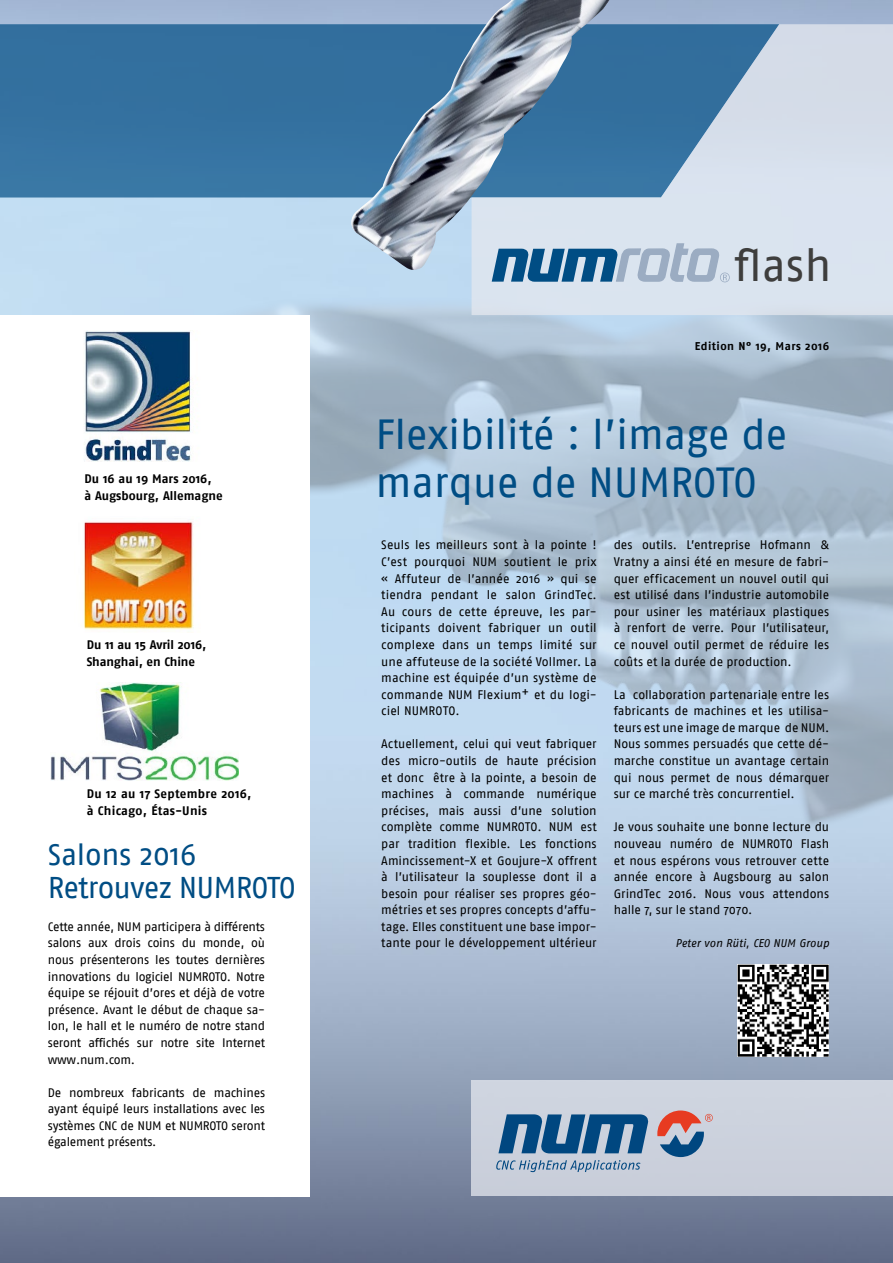
<style>
.page{position:relative;width:893px;height:1263px;background:#fff}
.page>*{position:absolute;margin:0;border:0;box-sizing:border-box;transform-origin:0 0}
.t1{font:45px "Fago No";color:#3e3e3d}
.t2{font:42px/48px "Fago No";letter-spacing:-.01em;color:#004d84}
.t3{font:30px/33.2px "Fago No";letter-spacing:-.03em;color:#004d84}
.t4{font:12.3px/16.6px "Fago No";letter-spacing:-.005em;color:#000;text-align:justify}
.t5{font:700 12.3px/16.6px "Fago No";color:#000}
.t6{font:700 12.3px/16.6px "Fago No";letter-spacing:.02em;color:#000}
.t7{font:italic 11.25px "Fago No";color:#000}
.t8{font:700 11.25px "Fago No";letter-spacing:.04em;color:#000}
</style>
<div class="page">
<img style="left:0;top:0;width:893px;height:1263px">
<div style="left:1px;top:24px;width:350px;height:174px;background:#3470a0"></div>
<img style="left:737px;top:965px;width:92px;height:91px">
<img style="left:0;top:24px;width:1px;height:291px">
<div style="left:472px;top:1080px;width:421px;height:115px;background:#ccd1dd"></div>
<svg style="left:498px;top:1114px;width:150px;height:39px"></svg>
<svg style="left:496px;top:1160px;width:144px;height:12px"></svg>
<svg style="left:657px;top:1110px;width:56px;height:47px"></svg>
<img style="left:70px;top:282px;width:823px;height:568px">
<div style="left:0;top:315px;width:310px;height:881px;background:#fff"></div>
<img style="left:51px;top:682px;width:188px;height:99px">
<img style="left:84px;top:331px;width:108px;height:130px">
<img style="left:83px;top:521px;width:111px;height:109px">
<svg style="left:472px;top:24px;width:421px;height:291px;background:#b1c6da"></svg>
<img style="left:351px;top:0;width:259px;height:270px">
<svg style="left:492px;top:243px;width:238px;height:40px;background:#89a9c4"></svg>
<p class="t5" style="left:84px;top:470px;width:140px">Du 16 au 19 Mars 2016,<br>à Augsbourg, Allemagne</p>
<p class="t5" style="left:87px;top:636px;width:121px">Du 11 au 15 Avril 2016,<br>Shanghai, en Chine</p>
<p class="t6" style="left:87px;top:785px;width:166px">Du 12 au 17 Septembre 2016, à Chicago, Étas-Unis</p>
<h3 class="t3" style="left:48px;top:837px;width:250px">Salons 2016<br>Retrouvez NUMROTO</h3>
<p class="t4" style="left:48px;top:918px;width:219px">Cette année, NUM participera à différents salons aux drois coins du monde, où nous présenterons les toutes dernières innovations du logiciel NUMROTO. Notre équipe se réjouit d’ores et déjà de votre présence. Avant le début de chaque sa&shy;lon, le hall et le numéro de notre stand seront affichés sur notre site Internet www.num.com.</p>
<p class="t4" style="left:48px;top:1084px;width:219px">De nombreux fabricants de machines ayant équipé leurs installations avec les systèmes CNC de NUM et NUMROTO seront également présents.</p>
<h1 class="t1" style="left:734px;top:240px;width:99px">flash</h1>
<p class="t8" style="left:695px;top:340px;width:136px">Edition N° 19, Mars 2016</p>
<h2 class="t2" style="left:376px;top:410px;width:413px">Flexibilité : l’image de marque de NUMROTO</h2>
<p class="t4" style="left:381px;top:537px;width:217px">Seuls les meilleurs sont à la pointe !<br>C’est pourquoi NUM soutient le prix « Affuteur de l’année 2016 » qui se tiendra pendant le salon GrindTec.<br>Au cours de cette épreuve, les par&shy;ticipants doivent fabriquer un outil complexe dans un temps limité sur une affuteuse de la société Vollmer. La machine est équipée d’un système de commande NUM Flexium+ et du logi&shy;ciel NUMROTO.</p>
<p class="t4" style="left:381px;top:736px;width:217px">Actuellement, celui qui veut fabriquer des micro-outils de haute précision et donc être à la pointe, a besoin de machines à commande numérique précises, mais aussi d’une solution complète comme NUMROTO. NUM est par tradition flexible. Les fonctions Amincissement-X et Goujure-X offrent à l’utilisateur la souplesse dont il a besoin pour réaliser ses propres géo&shy;métries et ses propres concepts d’affu&shy;tage. Elles constituent une base impor&shy;tante pour le développement ultérieur</p>
<p class="t4" style="left:614px;top:537px;width:217px">des outils. L’entreprise Hofmann &amp; Vratny a ainsi été en mesure de fabri&shy;quer efficacement un nouvel outil qui est utilisé dans l’industrie automobile pour usiner les matériaux plastiques à renfort de verre. Pour l’utilisateur, ce nouvel outil permet de réduire les coûts et la durée de production.</p>
<p class="t4" style="left:614px;top:686px;width:217px">La collaboration partenariale entre les fabricants de machines et les utilisa&shy;teurs est une image de marque de NUM.<br>Nous sommes persuadés que cette dé&shy;marche constitue un avantage certain qui nous permet de nous démarquer sur ce marché très concurrentiel.</p>
<p class="t4" style="left:614px;top:819px;width:217px">Je vous souhaite une bonne lecture du nouveau numéro de NUMROTO Flash et nous espérons vous retrouver cette année encore à Augsbourg au salon GrindTec 2016. Nous vous attendons halle 7, sur le stand 7070.</p>
<p class="t7" style="left:675px;top:937px;width:155px">Peter von Rüti, CEO NUM Group</p>
</div>
